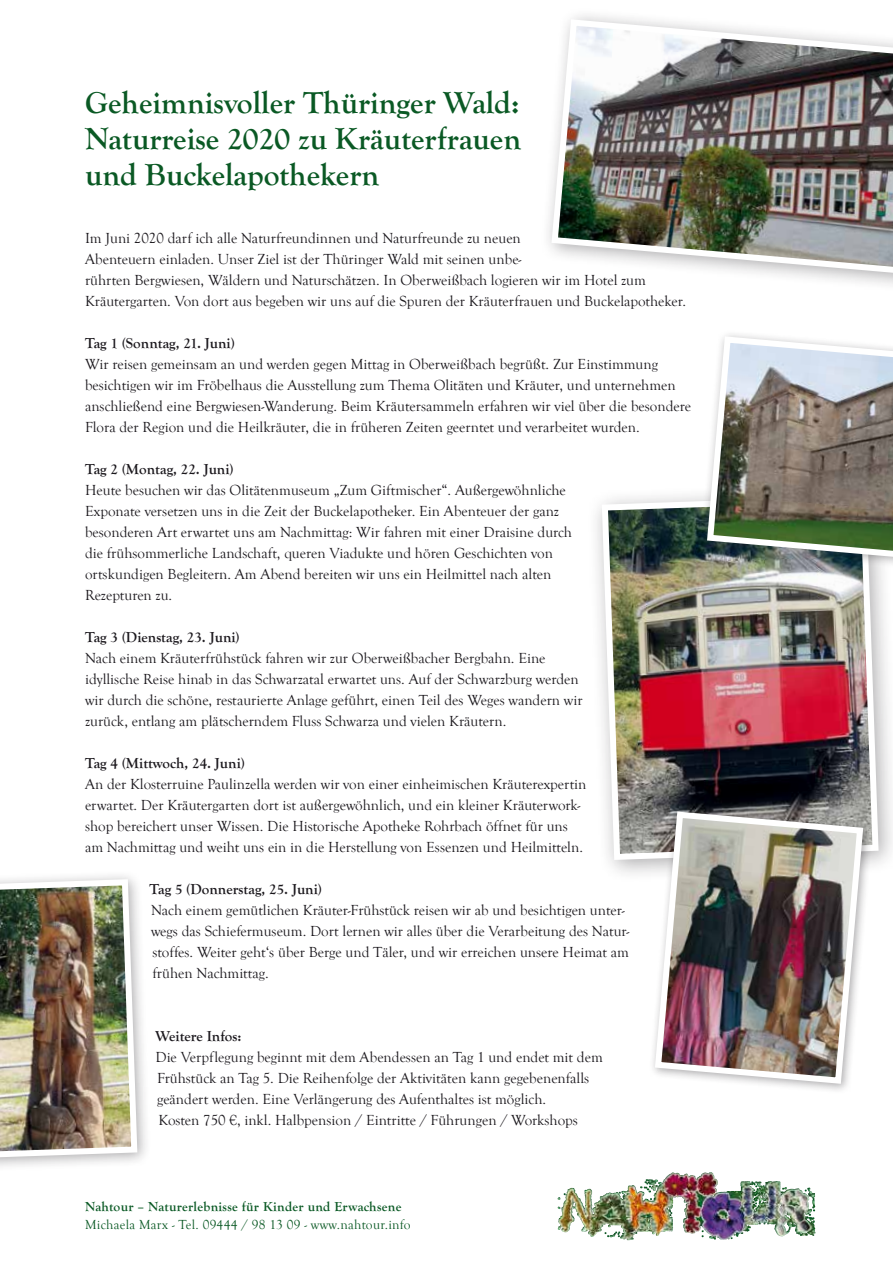
<style>
.page{position:relative;width:893px;height:1263px;background:#fff}
.page>*{position:absolute;margin:0;border:0;box-sizing:border-box;transform-origin:0 0}
.t1{font:700 31.5px/36px "Goudy Old Style T";color:#0a5924;text-align:justify}
.t2{font:15px/21px "Goudy Old Style T";color:#1a171c}
.t3{font:700 15px "Goudy Old Style T";color:#1a171c}
.t4{font:13.5px "Goudy Old Style T";letter-spacing:.02em;color:#0a5924}
.t5{font:700 13.5px "Goudy Old Style T";letter-spacing:.02em;color:#0a5924}
</style>
<div class="page">
<img style="left:690px;top:1172px;width:21px;height:7px">
<div style="left:0;top:870px;width:152px;height:305px;background:#1a171c;opacity:.35"></div>
<img style="left:0;top:876px;width:140px;height:287px">
<img style="left:548px;top:16px;width:345px;height:269px">
<div style="left:587px;top:481px;width:306px;height:402px;background:#1a171c;opacity:.35"></div>
<img style="left:599px;top:492px;width:283px;height:371px">
<div style="left:649px;top:805px;width:224px;height:289px;background:#1a171c;opacity:.35"></div>
<img style="left:652px;top:808px;width:214px;height:279px">
<div style="left:700px;top:329px;width:193px;height:245px;background:#1a171c;opacity:.35"></div>
<img style="left:704px;top:333px;width:189px;height:233px">
<h1 class="t1" style="left:85px;top:85px;width:438px">Geheimnisvoller Thüringer Wald:<br>Naturreise 2020 zu Kräuterfrauen und Buckelapothekern</h1>
<p class="t2" style="left:85px;top:228px;width:603px">Im Juni 2020 darf ich alle Naturfreundinnen und Naturfreunde zu neuen<br>Abenteuern einladen. Unser Ziel ist der Thüringer Wald mit seinen unbe-<br>rührten Bergwiesen, Wäldern und Naturschätzen. In Oberweißbach logieren wir im Hotel zum Kräutergarten. Von dort aus begeben wir uns auf die Spuren der Kräuterfrauen und Buckelapotheker.</p>
<p class="t3" style="left:85px;top:335px;width:151px">Tag 1 (Sonntag, 21. Juni)</p>
<p class="t2" style="left:85px;top:354px;width:608px">Wir reisen gemeinsam an und werden gegen Mittag in Oberweißbach begrüßt. Zur Einstimmung besichtigen wir im Fröbelhaus die Ausstellung zum Thema Olitäten und Kräuter, und unternehmen anschließend eine Bergwiesen-Wanderung. Beim Kräutersammeln erfahren wir viel über die besondere Flora der Region und die Heilkräuter, die in früheren Zeiten geerntet und verarbeitet wurden.</p>
<p class="t3" style="left:85px;top:461px;width:150px">Tag 2 (Montag, 22. Juni)</p>
<p class="t2" style="left:85px;top:480px;width:489px">Heute besuchen wir das Olitätenmuseum „Zum Giftmischer“. Außergewöhnliche Exponate versetzen uns in die Zeit der Buckelapotheker. Ein Abenteuer der ganz besonderen Art erwartet uns am Nachmittag: Wir fahren mit einer Draisine durch die frühsommerliche Landschaft, queren Viadukte und hören Geschichten von ortskundigen Begleitern. Am Abend bereiten wir uns ein Heilmittel nach alten Rezepturen zu.</p>
<p class="t3" style="left:85px;top:629px;width:156px">Tag 3 (Dienstag, 23. Juni)</p>
<p class="t2" style="left:85px;top:648px;width:499px">Nach einem Kräuterfrühstück fahren wir zur Oberweißbacher Bergbahn. Eine idyllische Reise hinab in das Schwarzatal erwartet uns. Auf der Schwarzburg werden wir durch die schöne, restaurierte Anlage geführt, einen Teil des Weges wandern wir zurück, entlang am plätscherndem Fluss Schwarza und vielen Kräutern.</p>
<p class="t3" style="left:85px;top:755px;width:162px">Tag 4 (Mittwoch, 24. Juni)</p>
<p class="t2" style="left:85px;top:774px;width:503px">An der Klosterruine Paulinzella werden wir von einer einheimischen Kräuterexpertin erwartet. Der Kräutergarten dort ist außergewöhnlich, und ein kleiner Kräuterwork&shy;shop bereichert unser Wissen. Die Historische Apotheke Rohrbach öffnet für uns am Nachmittag und weiht uns ein in die Herstellung von Essenzen und Heilmitteln.</p>
<p class="t3" style="left:150px;top:881px;width:174px">Tag 5 (Donnerstag, 25. Juni)</p>
<p class="t2" style="left:151px;top:900px;width:480px">Nach einem gemütlichen Kräuter-Frühstück reisen wir ab und besichtigen unter&shy;wegs das Schiefermuseum. Dort lernen wir alles über die Verarbeitung des Natur&shy;stoffes. Weiter geht‘s über Berge und Täler, und wir erreichen unsere Heimat am frühen Nachmittag.</p>
<p class="t3" style="left:156px;top:1028px;width:87px">Weitere Infos:</p>
<p class="t2" style="left:156px;top:1047px;width:449px">Die Verpflegung beginnt mit dem Abendessen an Tag 1 und endet mit dem Frühstück an Tag 5. Die Reihenfolge der Aktivitäten kann gegebenenfalls geändert werden. Eine Verlängerung des Aufenthaltes ist möglich.<br>Kosten 750 €, inkl. Halbpension / Eintritte / Führungen / Workshops</p>
<p class="t5" style="left:85px;top:1199px;width:318px">Nahtour – Naturerlebnisse für Kinder und Erwachsene</p>
<p class="t4" style="left:85px;top:1217px;width:327px">Michaela Marx - Tel. 09444 / 98 13 09 - www.nahtour.info</p>
</div>
